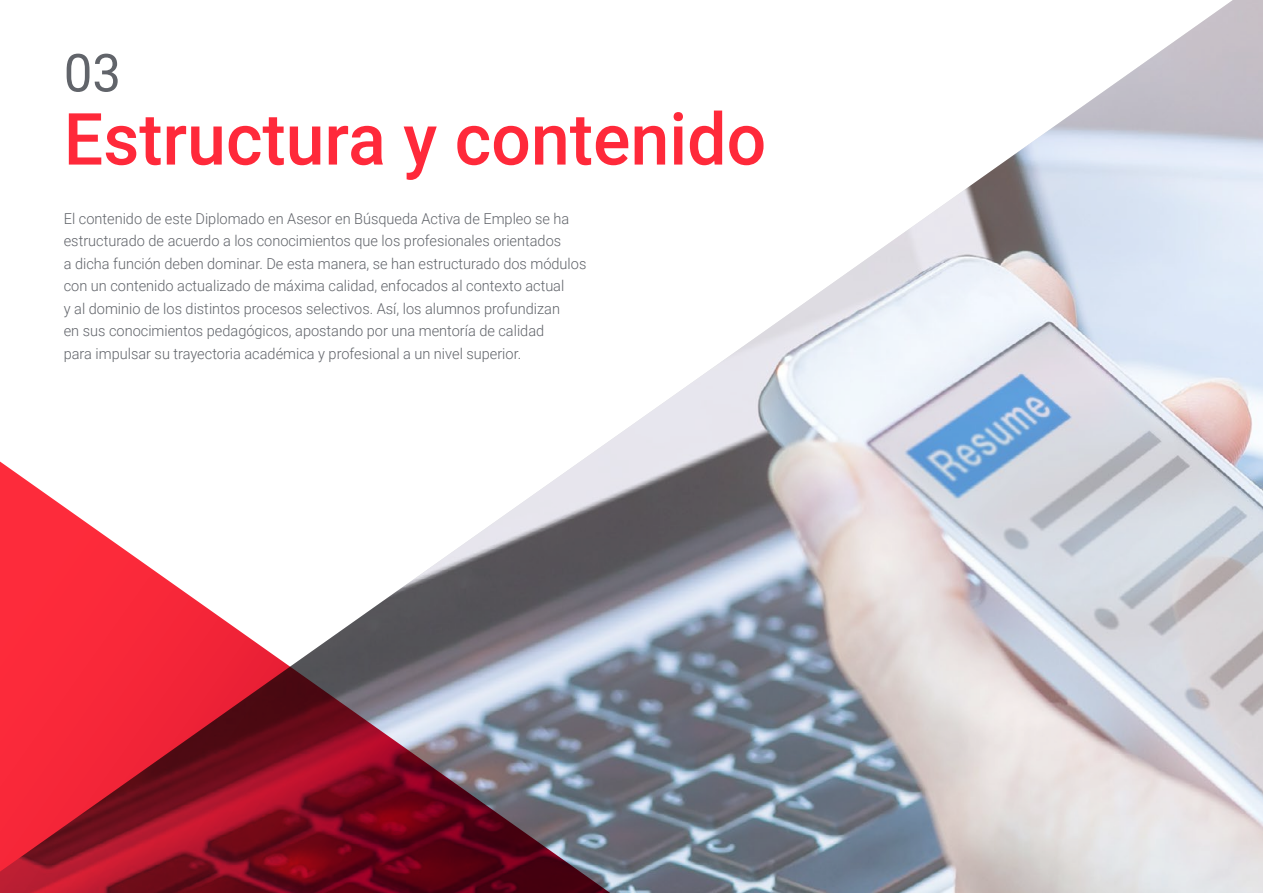
<style>
.page{position:relative;width:1263px;height:893px;background:#fff}
.page>*{position:absolute;margin:0;border:0;box-sizing:border-box;transform-origin:0 0}
.t1{font:500 72px "Roboto";color:#ff293a}
.t2{font:52.5px "Roboto";color:#61646a}
.t3{font:300 15px/22.5px "Roboto";color:#61646a}
</style>
<div class="page">
<img style="left:602px;top:0;width:661px;height:893px">
<svg style="left:0;top:446px;width:640px;height:447px"></svg>
<h2 class="t2" style="left:64px;top:36px;width:59px">03</h2>
<h1 class="t1" style="left:64px;top:89px;width:704px">Estructura y contenido</h1>
<p class="t3" style="left:64px;top:207px;width:524px">El contenido de este Diplomado en Asesor en Búsqueda Activa de Empleo se ha estructurado de acuerdo a los conocimientos que los profesionales orientados<br>a dicha función deben dominar. De esta manera, se han estructurado dos módulos con un contenido actualizado de máxima calidad, enfocados al contexto actual<br>y al dominio de los distintos procesos selectivos. Así, los alumnos profundizan<br>en sus conocimientos pedagógicos, apostando por una mentoría de calidad<br>para impulsar su trayectoria académica y profesional a un nivel superior.</p>
</div>
